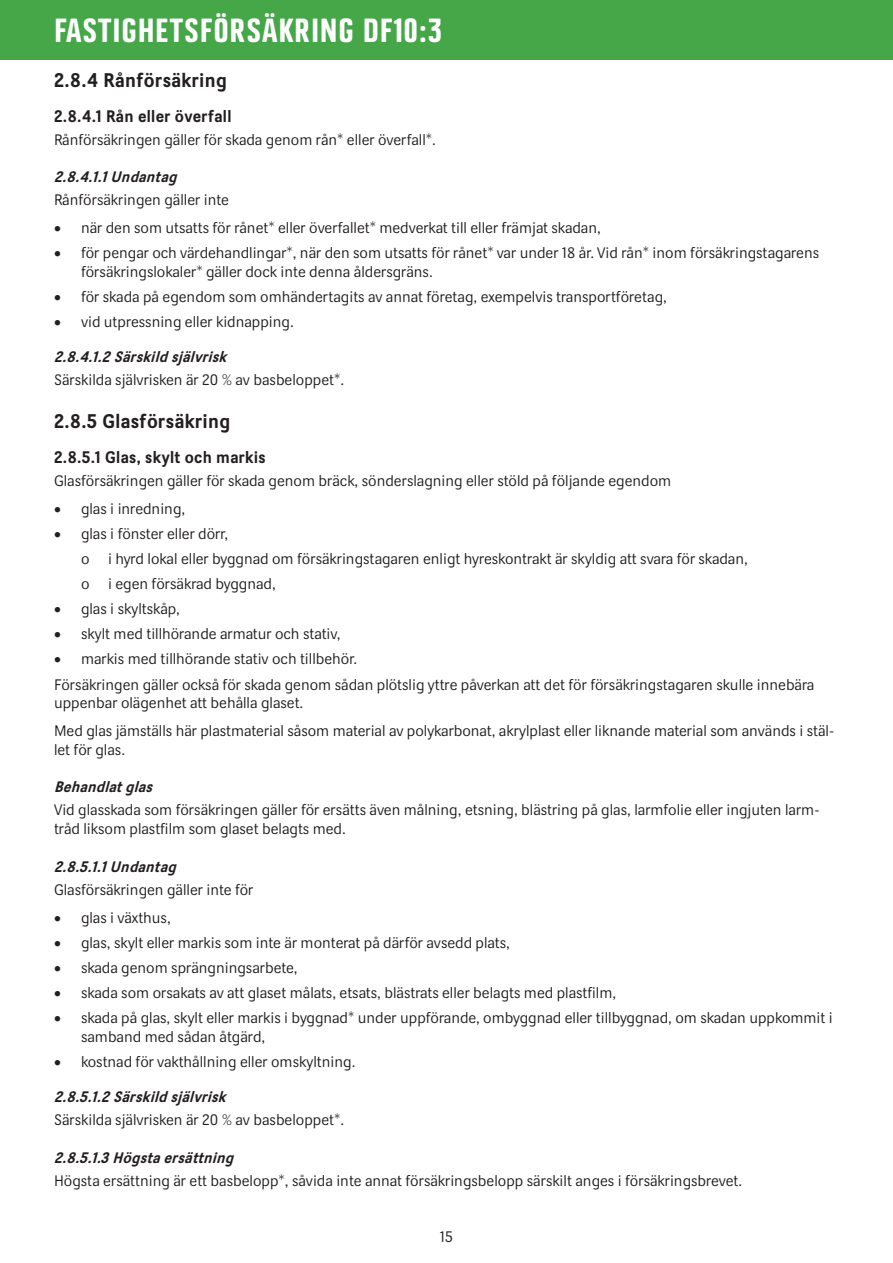
<style>
.page{position:relative;width:893px;height:1263px;background:#fff}
.page>*{position:absolute;margin:0;border:0;box-sizing:border-box;transform-origin:0 0}
.t1{font:33px "Dina Headline";letter-spacing:.02em;color:#fff}
.Villkor_rubrik_3{font:700 19.5px "Dina";letter-spacing:.02em;color:#231f20}
.Villkor_rubrik_4{font:700 16.5px "Dina";letter-spacing:.02em;color:#231f20}
.Villkor_text_2{font:15px/18.8px "Dina";color:#231f20}
.Villkor_rubrik_5{font:italic 700 15px "Dina";color:#231f20}
</style>
<div class="page">
<div style="left:0;top:0;width:893px;height:60px;background:#45a748"></div>
<h1 class="t1" style="left:54px;top:12px;width:390px">FASTIGHETSFÖRSÄKRING DF10:3</h1>
<p class="Villkor_rubrik_3" style="left:54px;top:68px;width:174px">2.8.4 Rånförsäkring</p>
<p class="Villkor_rubrik_4" style="left:54px;top:106px;width:179px">2.8.4.1 Rån eller överfall</p>
<p class="Villkor_text_2" style="left:54px;top:130px;width:383px">Rånförsäkringen gäller för skada genom rån* eller överfall*.</p>
<p class="Villkor_rubrik_5" style="left:54px;top:168px;width:129px">2.8.4.1.1Undantag</p>
<p class="Villkor_text_2" style="left:54px;top:191px;width:176px">Rånförsäkringen gäller inte</p>
<p class="Villkor_text_2" style="left:54px;top:218px;width:548px">• när den som utsatts för rånet* eller överfallet* medverkat till eller främjat skadan,</p>
<p class="Villkor_text_2" style="left:81px;top:243px;width:740px;text-indent:-27px">• för pengar och värdehandlingar*, när den som utsatts för rånet* var under 18 år. Vid rån* inom försäkringstagarens försäkringslokaler* gäller dock inte denna åldersgräns.</p>
<p class="Villkor_text_2" style="left:54px;top:287px;width:614px">• för skada på egendom som omhändertagits av annat företag, exempelvis transportföretag,</p>
<p class="Villkor_text_2" style="left:54px;top:312px;width:241px">• vid utpressning eller kidnapping.</p>
<p class="Villkor_rubrik_5" style="left:54px;top:348px;width:178px">2.8.4.1.2Särskild självrisk</p>
<p class="Villkor_text_2" style="left:54px;top:370px;width:292px">Särskilda självrisken är 20 % av basbeloppet*.</p>
<p class="Villkor_rubrik_3" style="left:54px;top:410px;width:178px">2.8.5 Glasförsäkring</p>
<p class="Villkor_rubrik_4" style="left:54px;top:447px;width:213px">2.8.5.1 Glas, skylt och markis</p>
<p class="Villkor_text_2" style="left:54px;top:471px;width:619px">Glasförsäkringen gäller för skada genom bräck, sönderslagning eller stöld på följande egendom</p>
<p class="Villkor_text_2" style="left:54px;top:499px;width:133px">• glas i inredning,</p>
<p class="Villkor_text_2" style="left:54px;top:524px;width:176px">• glas i fönster eller dörr,</p>
<p class="Villkor_text_2" style="left:81px;top:549px;width:668px">o i hyrd lokal eller byggnad om försäkringstagaren enligt hyreskontrakt är skyldig att svara för skadan,</p>
<p class="Villkor_text_2" style="left:81px;top:574px;width:196px">o i egen försäkrad byggnad,</p>
<p class="Villkor_text_2" style="left:54px;top:599px;width:127px">• glas i skyltskåp,</p>
<p class="Villkor_text_2" style="left:54px;top:625px;width:288px">• skylt med tillhörande armatur och stativ,</p>
<p class="Villkor_text_2" style="left:54px;top:650px;width:305px">• markis med tillhörande stativ och tillbehör.</p>
<p class="Villkor_text_2" style="left:54px;top:675px;width:762px">Försäkringen gäller också för skada genom sådan plötslig yttre påverkan att det för försäkringstagaren skulle innebära uppenbar olägenhet att behålla glaset.</p>
<p class="Villkor_text_2" style="left:54px;top:721px;width:782px">Med glas jämställs här plastmaterial såsom material av polykarbonat, akrylplast eller liknande material som används i stäl&shy;let för glas.</p>
<p class="Villkor_rubrik_5" style="left:54px;top:778px;width:104px">Behandlatglas</p>
<p class="Villkor_text_2" style="left:54px;top:801px;width:767px">Vid glasskada som försäkringen gäller för ersätts även målning, etsning, blästring på glas, larmfolie eller ingjuten larm&shy;tråd liksom plastfilm som glaset belagts med.</p>
<p class="Villkor_rubrik_5" style="left:54px;top:857px;width:128px">2.8.5.1.1Undantag</p>
<p class="Villkor_text_2" style="left:54px;top:880px;width:201px">Glasförsäkringen gäller inte för</p>
<p class="Villkor_text_2" style="left:54px;top:908px;width:118px">• glas i växthus,</p>
<p class="Villkor_text_2" style="left:54px;top:933px;width:457px">• glas, skylt eller markis som inte är monterat på därför avsedd plats,</p>
<p class="Villkor_text_2" style="left:54px;top:958px;width:245px">• skada genom sprängningsarbete,</p>
<p class="Villkor_text_2" style="left:54px;top:983px;width:564px">• skada som orsakats av att glaset målats, etsats, blästrats eller belagts med plastfilm,</p>
<p class="Villkor_text_2" style="left:81px;top:1008px;width:753px;text-indent:-27px">• skada på glas, skylt eller markis i byggnad* under uppförande, ombyggnad eller tillbyggnad, om skadan uppkommit i samband med sådan åtgärd,</p>
<p class="Villkor_text_2" style="left:54px;top:1052px;width:303px">• kostnad för vakthållning eller omskyltning.</p>
<p class="Villkor_rubrik_5" style="left:54px;top:1088px;width:178px">2.8.5.1.2Särskild självrisk</p>
<p class="Villkor_text_2" style="left:54px;top:1110px;width:292px">Särskilda självrisken är 20 % av basbeloppet*.</p>
<p class="Villkor_rubrik_5" style="left:54px;top:1148px;width:186px">2.8.5.1.3 Högstaersättning</p>
<p class="Villkor_text_2" style="left:54px;top:1171px;width:690px">Högsta ersättning är ett basbelopp*, såvida inte annat försäkringsbelopp särskilt anges i försäkringsbrevet.</p>
<p class="Villkor_text_2" style="left:440px;top:1227px;width:15px">15</p>
</div>
